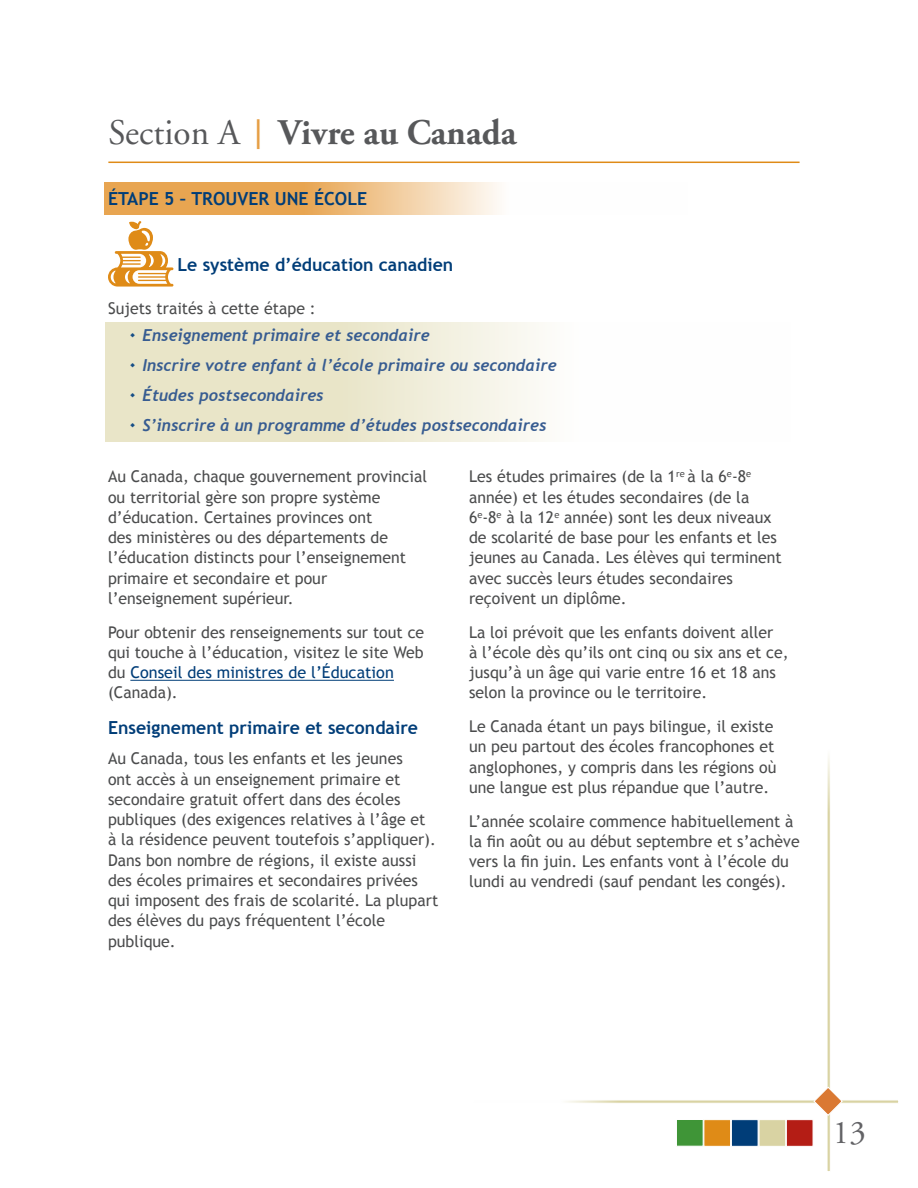
<style>
.page{position:relative;width:918px;height:1188px;background:#fff}
.page>*{position:absolute;margin:0;border:0;box-sizing:border-box;transform-origin:0 0}
.sections{font:700 36px "Adobe Garamond Pro";color:#57585a}
.t1{font:33px "Adobe Garamond Pro";color:#636366}
.Steps{font:700 18px "Trebuchet MS";color:#003d78}
.t2{font:italic 700 16.5px "Trebuchet";color:#375c91}
.Body{font:16.2px/20.2px "Trebuchet MS";color:#4b4c4d}
.Steps-2{font:16.2px "Trebuchet MS";color:#4b4c4d}
.s1{font-family:"Adobe Garamond";font-weight:400}
.s2{font-family:"Trebuchet MS";font-weight:400;color:#e69f45}
.s3{color:#003d78}
</style>
<div class="page">
<svg style="left:104px;top:182px;width:395px;height:32px;fill:#e8a551"></svg>
<div style="left:105px;top:322px;width:686px;height:120px;background:linear-gradient(to right,#e4dfbb,#fff)"></div>
<svg style="left:566px;top:1100px;width:333px;height:3px"></svg>
<svg style="left:827px;top:756px;width:3px;height:415px"></svg>
<svg style="left:813px;top:1086px;width:30px;height:31px"></svg>
<div style="left:786px;top:1119px;width:27px;height:28px;background:#b41d15;border:1px solid #fff"></div>
<div style="left:759px;top:1119px;width:27px;height:28px;background:#d9d3a3;border:1px solid #fff"></div>
<div style="left:731px;top:1119px;width:27px;height:28px;background:#003d78;border:1px solid #fff"></div>
<div style="left:704px;top:1119px;width:27px;height:28px;background:#df8b17;border:1px solid #fff"></div>
<div style="left:676px;top:1119px;width:28px;height:28px;background:#3f9537;border:1px solid #fff"></div>
<hr style="left:108px;top:162px;width:692px;height:1px;background:#df8b17">
<hr style="left:130px;top:680px;width:264px;height:1px;background:#003d78">
<svg style="left:108px;top:221px;width:65px;height:66px"></svg>
<svg style="left:130px;top:333px;width:5px;height:5px"></svg>
<svg style="left:130px;top:363px;width:5px;height:5px"></svg>
<svg style="left:130px;top:393px;width:5px;height:5px"></svg>
<svg style="left:130px;top:423px;width:5px;height:5px"></svg>
<p class="sections" style="left:108px;top:111px;width:409px"><span class="s1">Section A</span> <span class="s2">|</span> Vivre au Canada</p>
<p class="Steps" style="left:108px;top:187px;width:261px">ÉTAPE 5 – TROUVER UNE ÉCOLE</p>
<p class="Steps" style="left:177px;top:253px;width:277px">Le système d’éducation canadien</p>
<p class="Steps-2" style="left:108px;top:299px;width:209px">Sujets traités à cette étape :</p>
<p class="t2" style="left:143px;top:326px;width:289px">Enseignement primaire et secondaire</p>
<p class="t2" style="left:142px;top:356px;width:416px">Inscrire votre enfant à l’école primaire ou secondaire</p>
<p class="t2" style="left:143px;top:386px;width:183px">Études postsecondaires</p>
<p class="t2" style="left:142px;top:416px;width:405px">S’inscrire à un programme d’études postsecondaires</p>
<p class="Body" style="left:108px;top:467px;width:321px">Au Canada, chaque gouvernement provincial ou territorial gère son propre système d’éducation. Certaines provinces ont<br>des ministères ou des départements de l’éducation distincts pour l’enseignement primaire et secondaire et pour l’enseignement supérieur.</p>
<p class="Body" style="left:108px;top:622px;width:318px">Pour obtenir des renseignements sur tout ce qui touche à l’éducation, visitez le site Web du <span class="s3">Conseil des ministres de l’Éducation </span>(Canada).</p>
<p class="Steps" style="left:108px;top:717px;width:312px">Enseignement primaire et secondaire</p>
<p class="Body" style="left:108px;top:749px;width:332px">Au Canada, tous les enfants et les jeunes<br>ont accès à un enseignement primaire et secondaire gratuit offert dans des écoles publiques (des exigences relatives à l’âge et<br>à la résidence peuvent toutefois s’appliquer).<br>Dans bon nombre de régions, il existe aussi des écoles primaires et secondaires privées qui imposent des frais de scolarité. La plupart des élèves du pays fréquentent l’école publique.</p>
<p class="Body" style="left:469px;top:467px;width:314px">Les études primaires (de la 1<sup>re</sup> à la 6<sup>e</sup>-8<sup>e </sup>année) et les études secondaires (de la 6<sup>e</sup>-8<sup>e</sup> à la 12<sup>e</sup> année) sont les deux niveaux de scolarité de base pour les enfants et les jeunes au Canada. Les élèves qui terminent avec succès leurs études secondaires reçoivent un diplôme.</p>
<p class="Body" style="left:469px;top:622px;width:321px">La loi prévoit que les enfants doivent aller<br>à l’école dès qu’ils ont cinq ou six ans et ce, jusqu’à un âge qui varie entre 16 et 18 ans selon la province ou le territoire.</p>
<p class="Body" style="left:469px;top:717px;width:309px">Le Canada étant un pays bilingue, il existe un peu partout des écoles francophones et anglophones, y compris dans les régions où une langue est plus répandue que l’autre.</p>
<p class="Body" style="left:469px;top:811px;width:332px">L’année scolaire commence habituellement à la fin août ou au début septembre et s’achève vers la fin juin. Les enfants vont à l’école du lundi au vendredi (sauf pendant les congés).</p>
<h2 class="t1" style="left:833px;top:1113px;width:34px">13</h2>
</div>
